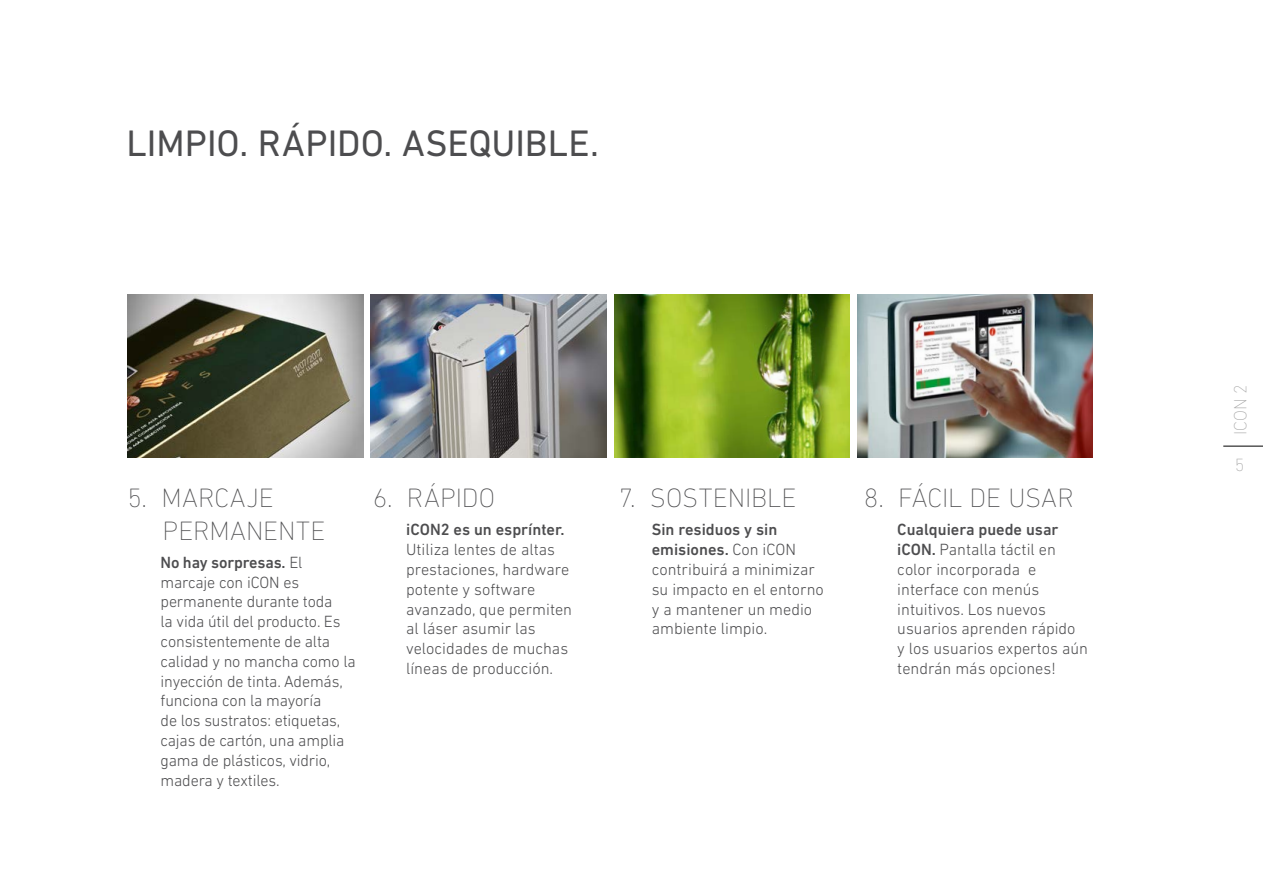
<style>
.page{position:relative;width:1263px;height:893px;background:#fff}
.page>*{position:absolute;margin:0;border:0;box-sizing:border-box;transform-origin:0 0}
.t1{font:37.5px "DIN Next LT Pro";color:#4d4d4f}
.t2{font:200 27px/32.4px "DIN Next LT Pro";color:#4d4d4f}
.t3{font:200 18px "DIN Next LT Pro";color:#a2a2a2}
.t4{font:300 16.5px/19.8px "DIN Next LT Pro";color:#4d4d4f}
.t5{font:500 16.5px "DIN Next LT Pro";color:#4d4d4f}
.s1{font-weight:500}
</style>
<div class="page">
<img style="left:371px;top:295px;width:235px;height:163px">
<img style="left:614px;top:295px;width:236px;height:163px">
<img style="left:857px;top:295px;width:236px;height:163px">
<img style="left:128px;top:295px;width:235px;height:163px">
<hr style="left:1223px;top:446px;width:40px;height:1px;background:#000">
<h1 class="t1" style="left:126px;top:121px;width:474px">LIMPIO. RÁPIDO. ASEQUIBLE.</h1>
<h2 class="t2" style="left:163px;top:482px;width:164px;text-indent:-35px">5. MARCAJE<br>PERMANENTE</h2>
<p class="t4" style="left:161px;top:552px;width:197px"><span class="s1">No hay sorpresas.</span> El marcaje con iCON es permanente durante toda<br>la vida útil del producto. Es consistentemente de alta calidad y no mancha como la inyección de tinta. Además, funciona con la mayoría<br>de los sustratos: etiquetas, cajas de cartón, una amplia gama de plásticos, vidrio, madera y textiles.</p>
<h2 class="t2" style="left:373px;top:482px;width:123px">6. RÁPIDO</h2>
<p class="t5" style="left:406px;top:520px;width:160px">iCON2 es un esprínter.</p>
<p class="t4" style="left:406px;top:540px;width:167px">Utiliza lentes de altas prestaciones, hardware potente y software avanzado, que permiten al láser asumir las velocidades de muchas líneas de producción.</p>
<h2 class="t2" style="left:619px;top:482px;width:179px">7. SOSTENIBLE</h2>
<p class="t4" style="left:652px;top:520px;width:174px"><span class="s1">Sin residuos y sin emisiones.</span> Con iCON contribuirá a minimizar su impacto en el entorno y a mantener un medio ambiente limpio.</p>
<h2 class="t2" style="left:864px;top:482px;width:211px">8. FÁCIL DE USAR</h2>
<p class="t4" style="left:897px;top:520px;width:192px"><span class="s1">Cualquiera puede usar iCON.</span> Pantalla táctil en color incorporada e interface con menús intuitivos. Los nuevos usuarios aprenden rápido<br>y los usuarios expertos aún tendrán más opciones!</p>
<p class="t3" style="left:1230px;top:435px;width:52px;rotate:-90deg">ICON 2</p>
<p class="t3" style="left:1235px;top:454px;width:11px">5</p>
</div>
